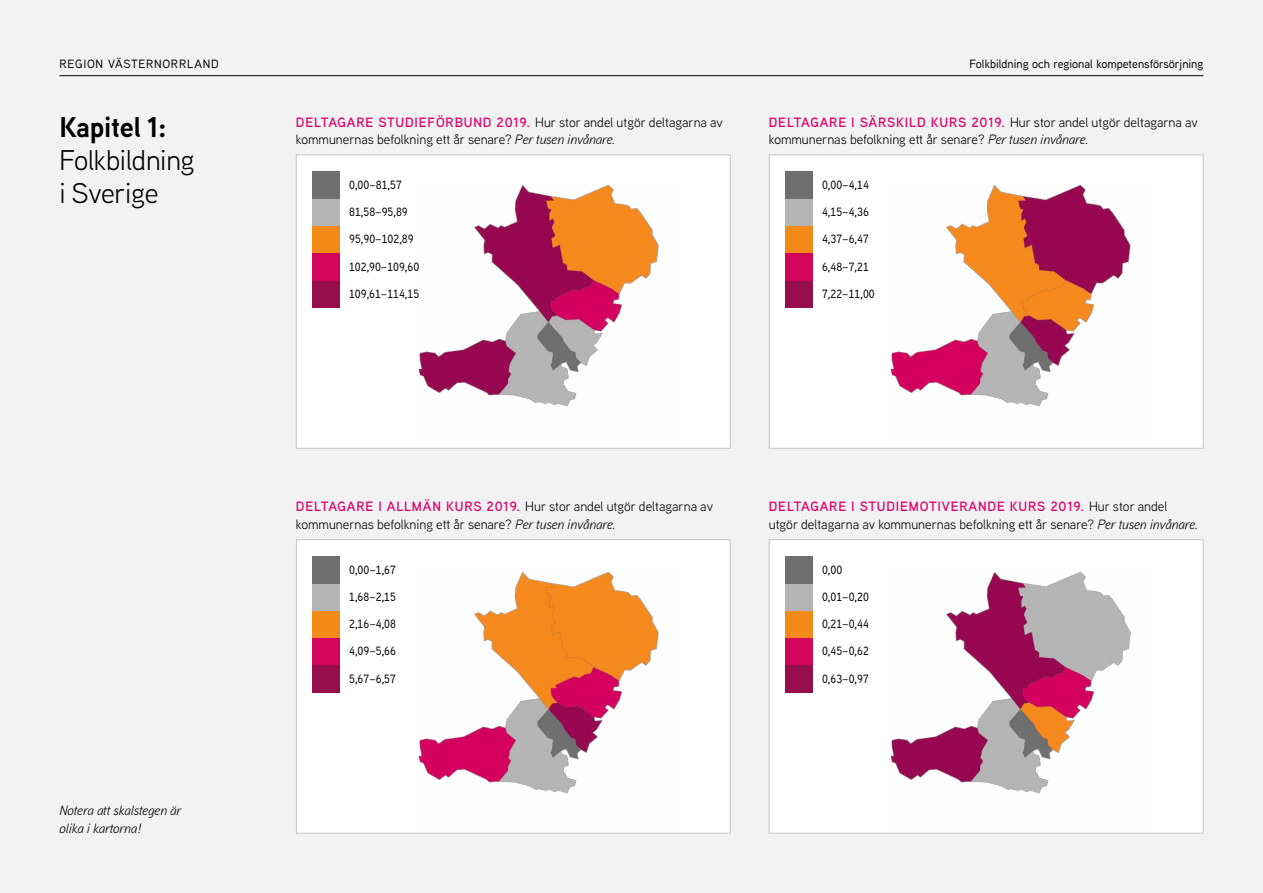
<style>
.page{position:relative;width:1263px;height:893px;background:#f2f2f2}
.page>*{position:absolute;margin:0;border:0;box-sizing:border-box;transform-origin:0 0}
.t1{font:28.5px/33px "Aaux Next";letter-spacing:-.01em;color:#000}
.t2{font:700 28.5px "Aaux Next";letter-spacing:-.01em;color:#000}
.t3{font:13.5px/17.2px "Aaux Next";color:#000}
.t4{font:italic 13.5px/18px "Aaux Next";color:#000}
.Legendsiffra{font:500 12px "Aaux Next";color:#000}
.Legendsiffra-2{font:500 12px "Aaux Next";letter-spacing:.06em;color:#000}
.s1{font-weight:600;color:#e00069}
.s2{font-style:italic}
</style>
<div class="page">
<hr style="left:60px;top:75px;width:1143px;height:1px;background:#000">
<div style="left:769px;top:539px;width:434px;height:294px;background:#fff;border:1px solid #c6c6c6"></div>
<div style="left:296px;top:155px;width:434px;height:294px;background:#fff;border:1px solid #c6c6c6"></div>
<div style="left:296px;top:539px;width:434px;height:294px;background:#fff;border:1px solid #c6c6c6"></div>
<div style="left:769px;top:155px;width:434px;height:294px;background:#fff;border:1px solid #c6c6c6"></div>
<div style="left:313px;top:665px;width:27px;height:27px;background:#960f4c"></div>
<div style="left:785px;top:665px;width:28px;height:27px;background:#960f4c"></div>
<div style="left:313px;top:280px;width:27px;height:27px;background:#960f4c"></div>
<div style="left:313px;top:638px;width:27px;height:27px;background:#d2065a"></div>
<div style="left:785px;top:638px;width:28px;height:27px;background:#d2065a"></div>
<div style="left:313px;top:253px;width:27px;height:27px;background:#d2065a"></div>
<div style="left:313px;top:610px;width:27px;height:28px;background:#f38916"></div>
<div style="left:785px;top:610px;width:28px;height:28px;background:#f38916"></div>
<div style="left:313px;top:226px;width:27px;height:27px;background:#f38916"></div>
<div style="left:313px;top:583px;width:27px;height:27px;background:#b4b4b4"></div>
<div style="left:785px;top:583px;width:28px;height:27px;background:#b4b4b4"></div>
<div style="left:313px;top:199px;width:27px;height:27px;background:#b4b4b4"></div>
<div style="left:313px;top:556px;width:27px;height:27px;background:#6f6f6f"></div>
<div style="left:785px;top:556px;width:28px;height:27px;background:#6f6f6f"></div>
<div style="left:313px;top:171px;width:27px;height:28px;background:#6f6f6f"></div>
<div style="left:785px;top:280px;width:28px;height:27px;background:#960f4c"></div>
<div style="left:785px;top:253px;width:28px;height:27px;background:#d2065a"></div>
<div style="left:785px;top:226px;width:28px;height:27px;background:#f38916"></div>
<div style="left:785px;top:199px;width:28px;height:27px;background:#b4b4b4"></div>
<div style="left:785px;top:171px;width:28px;height:28px;background:#6f6f6f"></div>
<img style="left:890px;top:184px;width:241px;height:223px">
<img style="left:418px;top:184px;width:241px;height:223px">
<img style="left:886px;top:571px;width:264px;height:262px">
<img style="left:414px;top:571px;width:264px;height:262px">
<p class="Legendsiffra-2" style="left:60px;top:56px;width:161px">Region Västernorrland</p>
<p class="Legendsiffra" style="left:969px;top:56px;width:235px">Folkbildning och regional kompetensförsörjning</p>
<h1 class="t2" style="left:60px;top:107px;width:109px">Kapitel 1:</h1>
<h1 class="t1" style="left:60px;top:143px;width:137px">Folkbildning i Sverige</h1>
<p class="t4" style="left:60px;top:801px;width:123px">Notera att skalstegen är olika i kartorna!</p>
<p class="t3" style="left:296px;top:113px;width:428px"><span class="s1">DELTAGARE STUDIEFÖRBUND 2019.</span> Hur stor andel utgör deltagarna av</p>
<p class="t3" style="left:296px;top:130px;width:320px">kommunernas befolkning ett år senare? <span class="s2">Per tusen invånare.</span></p>
<p class="t3" style="left:769px;top:113px;width:430px"><span class="s1">DELTAGARE I SÄRSKILD KURS 2019.</span> Hur stor andel utgör deltagarna av kommunernas befolkning ett år senare? <span class="s2">Per tusen invånare.</span></p>
<p class="Legendsiffra" style="left:349px;top:177px;width:54px">0,00–81,57</p>
<p class="Legendsiffra" style="left:822px;top:177px;width:48px">0,00–4,14</p>
<p class="Legendsiffra" style="left:349px;top:204px;width:60px">81,58–95,89</p>
<p class="Legendsiffra" style="left:822px;top:204px;width:48px">4,15–4,36</p>
<p class="Legendsiffra" style="left:349px;top:231px;width:66px">95,90–102,89</p>
<p class="Legendsiffra" style="left:822px;top:231px;width:48px">4,37–6,47</p>
<p class="Legendsiffra" style="left:349px;top:258px;width:72px">102,90–109,60</p>
<p class="Legendsiffra" style="left:822px;top:258px;width:48px">6,48–7,21</p>
<p class="Legendsiffra" style="left:349px;top:285px;width:72px">109,61–114,15</p>
<p class="Legendsiffra" style="left:822px;top:285px;width:54px">7,22–11,00</p>
<p class="t3" style="left:296px;top:498px;width:419px"><span class="s1">DELTAGARE I ALLMÄN KURS 2019.</span> Hur stor andel utgör deltagarna av kommunernas befolkning ett år senare? <span class="s2">Per tusen invånare.</span></p>
<p class="t3" style="left:769px;top:498px;width:430px"><span class="s1">DELTAGARE I STUDIEMOTIVERANDE KURS 2019.</span> Hur stor andel utgör deltagarna av kommunernas befolkning ett år senare? <span class="s2">Per tusen invånare.</span></p>
<p class="Legendsiffra" style="left:349px;top:561px;width:48px">0,00–1,67</p>
<p class="Legendsiffra" style="left:822px;top:561px;width:22px">0,00</p>
<p class="Legendsiffra" style="left:349px;top:588px;width:48px">1,68–2,15</p>
<p class="Legendsiffra" style="left:822px;top:588px;width:48px">0,01–0,20</p>
<p class="Legendsiffra" style="left:349px;top:616px;width:48px">2,16–4,08</p>
<p class="Legendsiffra" style="left:822px;top:616px;width:48px">0,21–0,44</p>
<p class="Legendsiffra" style="left:349px;top:643px;width:48px">4,09–5,66</p>
<p class="Legendsiffra" style="left:822px;top:643px;width:48px">0,45–0,62</p>
<p class="Legendsiffra" style="left:349px;top:670px;width:48px">5,67–6,57</p>
<p class="Legendsiffra" style="left:822px;top:670px;width:48px">0,63–0,97</p>
</div>
